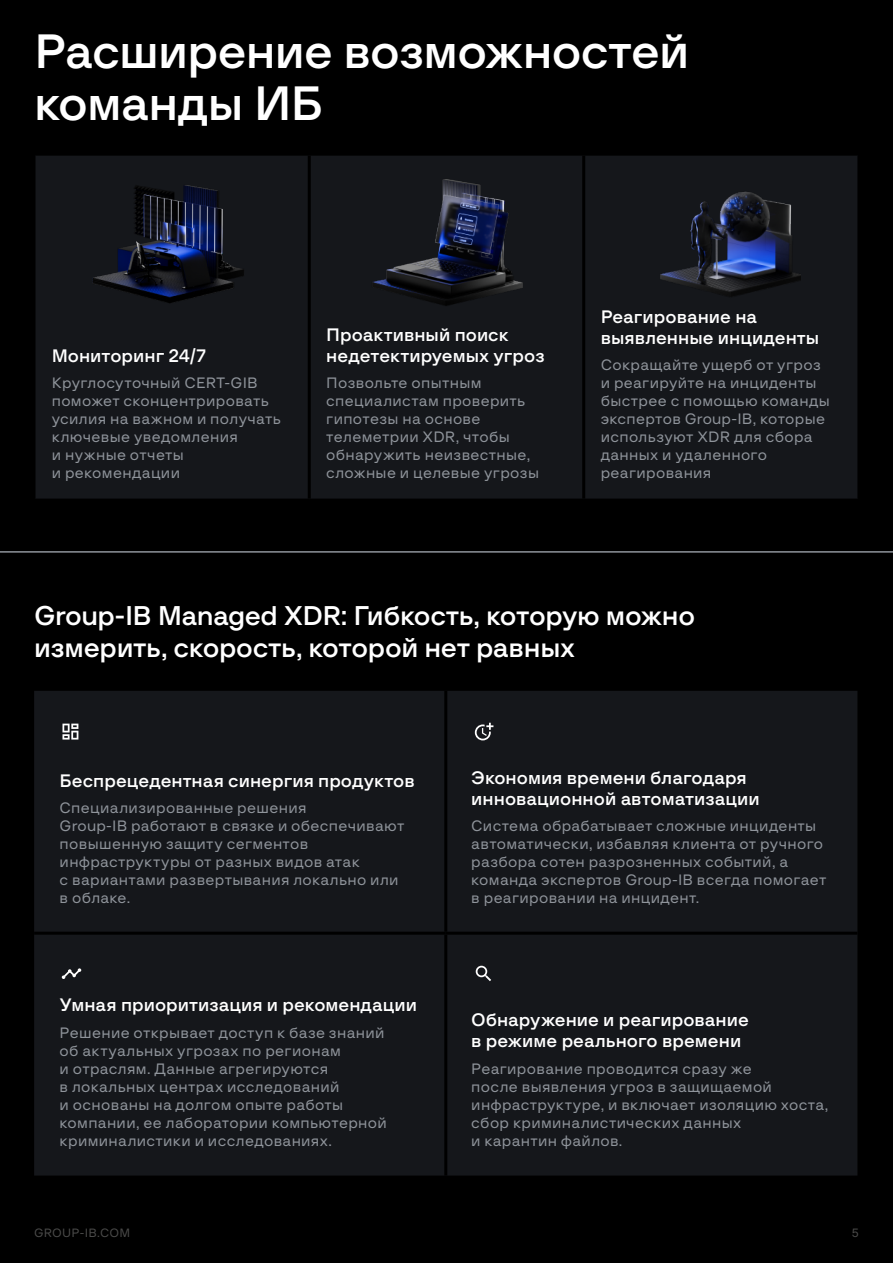
<style>
.page{position:relative;width:893px;height:1263px;background:#000}
.page>*{position:absolute;margin:0;border:0;box-sizing:border-box;transform-origin:0 0}
.t1{font:48px/52.5px "G font Medium";letter-spacing:-.015em;color:#fff}
.t2{font:27px/31.5px "G font Medium";letter-spacing:-.015em;color:#fff}
.t3{font:18px/21px "G font Medium";color:#fff}
.t4{font:15px/18px "G font Regular";letter-spacing:.025em;color:#8f949b}
.t5{font:12px "G font Regular";letter-spacing:.02em;color:#4a4a49}
</style>
<div class="page">
<div style="left:36px;top:156px;width:821px;height:343px;background:#15171b"></div>
<hr style="left:308px;top:156px;width:3px;height:343px;background:#000">
<hr style="left:582px;top:156px;width:3px;height:343px;background:#000">
<hr style="left:0;top:551px;width:893px;height:2px;background:#8f949b">
<img style="left:82px;top:156px;width:173px;height:171px">
<img style="left:356px;top:156px;width:181px;height:179px">
<img style="left:645px;top:158px;width:156px;height:167px">
<div style="left:34px;top:691px;width:823px;height:484px;background:#15171b"></div>
<hr style="left:444px;top:691px;width:3px;height:241px;background:#000">
<hr style="left:34px;top:932px;width:412px;height:3px;background:#000">
<hr style="left:446px;top:932px;width:411px;height:3px;background:#000">
<hr style="left:444px;top:935px;width:3px;height:240px;background:#000">
<svg style="left:62px;top:724px;width:16px;height:15px"></svg>
<svg style="left:62px;top:968px;width:19px;height:11px"></svg>
<svg style="left:475px;top:723px;width:18px;height:17px"></svg>
<svg style="left:476px;top:966px;width:15px;height:15px"></svg>
<h1 class="t1" style="left:34px;top:25px;width:657px">Расширение возможностей команды ИБ</h1>
<p class="t3" style="left:52px;top:345px;width:156px">Мониторинг 24/7</p>
<p class="t4" style="left:52px;top:374px;width:231px">Круглосуточный CERT-GIB поможет сконцентрировать усилия на важном и получать ключевые уведомления<br>и нужные отчеты<br>и рекомендации</p>
<p class="t3" style="left:326px;top:324px;width:220px">Проактивный поиск недетектируемых угроз</p>
<p class="t4" style="left:326px;top:374px;width:214px">Позвольте опытным специалистам проверить гипотезы на основе телеметрии XDR, чтобы обнаружить неизвестные, сложные и целевые угрозы</p>
<p class="t3" style="left:601px;top:306px;width:220px">Реагирование на выявленные инциденты</p>
<p class="t4" style="left:601px;top:356px;width:231px">Сокращайте ущерб от угроз и реагируйте на инциденты быстрее с помощью команды экспертов Group-IB, которые используют XDR для сбора данных и удаленного реагирования</p>
<h2 class="t2" style="left:34px;top:600px;width:663px">Group-IB Managed XDR: Гибкость, которую можно измерить, скорость, которой нет равных</h2>
<p class="t3" style="left:60px;top:770px;width:357px">Беспрецедентная синергия продуктов</p>
<p class="t4" style="left:60px;top:799px;width:346px">Специализированные решения<br>Group-IB работают в связке и обеспечивают повышенную защиту сегментов инфраструктуры от разных видов атак<br>с вариантами развертывания локально или в облаке.</p>
<p class="t3" style="left:60px;top:995px;width:359px">Умная приоритизация и рекомендации</p>
<p class="t4" style="left:60px;top:1024px;width:329px">Решение открывает доступ к базе знаний об актуальных угрозах по регионам<br>и отраслям. Данные агрегируются<br>в локальных центрах исследований<br>и основаны на долгом опыте работы компании, ее лаборатории компьютерной криминалистики и исследованиях.</p>
<p class="t3" style="left:471px;top:767px;width:290px">Экономия времени благодаря инновационной автоматизации</p>
<p class="t4" style="left:471px;top:817px;width:357px">Система обрабатывает сложные инциденты автоматически, избавляя клиента от ручного разбора сотен разрозненных событий, а команда экспертов Group-IB всегда помогает в реагировании на инцидент.</p>
<p class="t3" style="left:471px;top:1010px;width:279px">Обнаружение и реагирование в режиме реального времени</p>
<p class="t4" style="left:471px;top:1060px;width:359px">Реагирование проводится сразу же<br>после выявления угроз в защищаемой инфраструктуре, и включает изоляцию хоста, сбор криминалистических данных<br>и карантин файлов.</p>
<p class="t5" style="left:34px;top:1227px;width:98px">GROUP-IB.COM</p>
<p class="t5" style="left:852px;top:1227px;width:9px">5</p>
</div>
